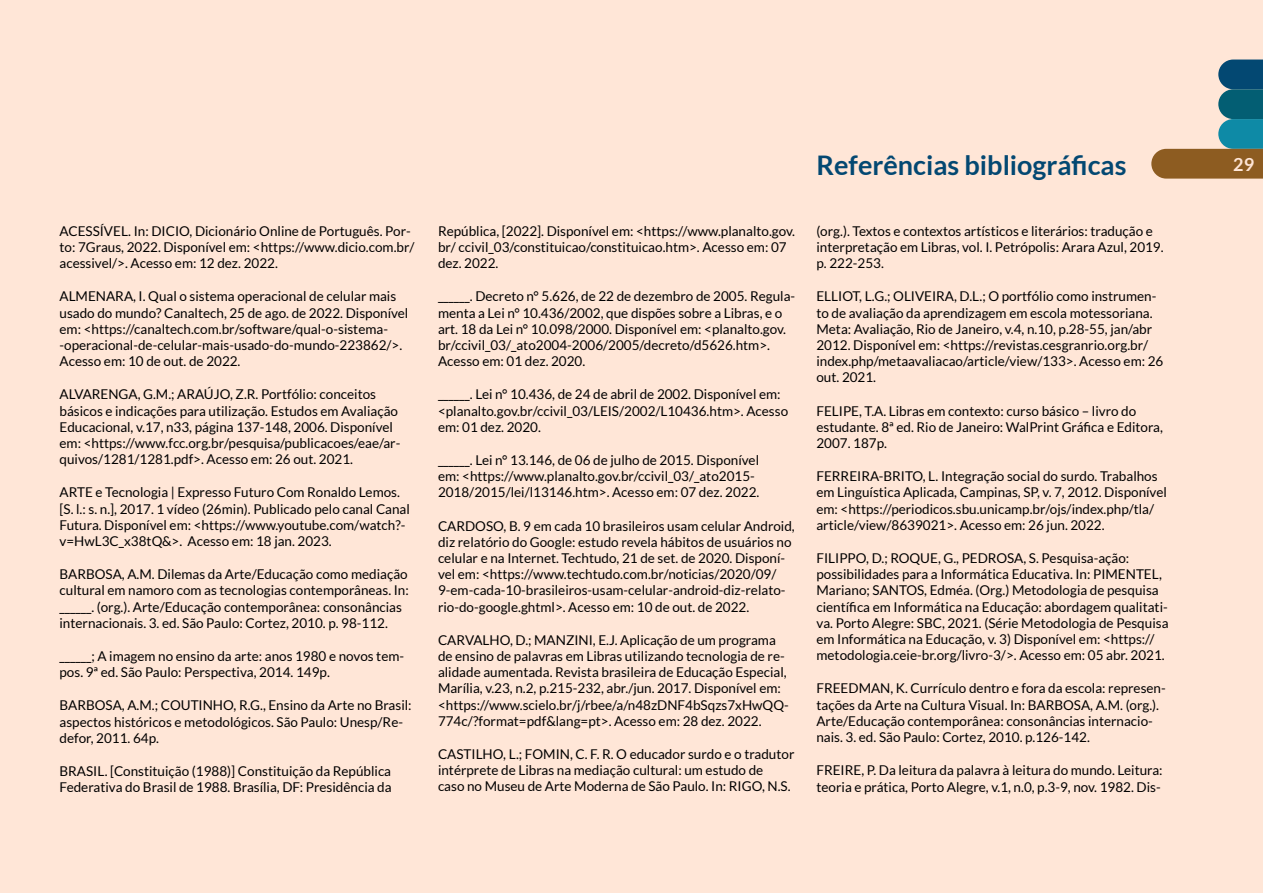
<style>
.page{position:relative;width:1263px;height:893px;background:#ffe6d7}
.page>*{position:absolute;margin:0;border:0;box-sizing:border-box;transform-origin:0 0}
.t1{font:700 27px "Lato";color:#034872}
.t2{font:700 18px "Lato";color:#ffe6d7}
.t3{font:13.5px/16.2px "Lato";color:#000}
</style>
<div class="page">
<svg style="left:1151px;top:60px;width:112px;height:119px"></svg>
<p class="t3" style="left:60px;top:223px;width:357px">ACESSÍVEL. In: DICIO, Dicionário Online de Português. Por&shy;to: 7Graus, 2022. Disponível em: &lt;https://www.dicio.com.br/ acessivel/&gt;. Acesso em: 12 dez. 2022.</p>
<p class="t3" style="left:60px;top:288px;width:350px">ALMENARA, I. Qual o sistema operacional de celular mais usado do mundo? Canaltech, 25 de ago. de 2022. Disponível em: &lt;https://canaltech.com.br/software/qual-o-sistema--operacional-de-celular-mais-usado-do-mundo-223862/&gt;.<br>Acesso em: 10 de out. de 2022.</p>
<p class="t3" style="left:60px;top:386px;width:342px">ALVARENGA, G.M.; ARAÚJO, Z.R. Portfólio: conceitos básicos e indicações para utilização. Estudos em Avaliação Educacional, v.17, n33, página 137-148, 2006. Disponível em: &lt;https://www.fcc.org.br/pesquisa/publicacoes/eae/ar&shy;quivos/1281/1281.pdf&gt;. Acesso em: 26 out. 2021.</p>
<p class="t3" style="left:60px;top:484px;width:352px">ARTE e Tecnologia | Expresso Futuro Com Ronaldo Lemos. [S. l.: s. n.], 2017. 1 vídeo (26min). Publicado pelo canal Canal Futura. Disponível em: &lt;https://www.youtube.com/watch?- v=HwL3C_x38tQ&amp;&gt;. Acesso em: 18 jan. 2023.</p>
<p class="t3" style="left:60px;top:566px;width:351px">BARBOSA, A.M. Dilemas da Arte/Educação como mediação cultural em namoro com as tecnologias contemporâneas. In: ______. (org.). Arte/Educação contemporânea: consonâncias internacionais. 3. ed. São Paulo: Cortez, 2010. p. 98-112.</p>
<p class="t3" style="left:60px;top:648px;width:346px">______; A imagem no ensino da arte: anos 1980 e novos tem&shy;pos. 9ª ed. São Paulo: Perspectiva, 2014. 149p.</p>
<p class="t3" style="left:60px;top:697px;width:354px">BARBOSA, A.M.; COUTINHO, R.G., Ensino da Arte no Brasil: aspectos históricos e metodológicos. São Paulo: Unesp/Re&shy;defor, 2011. 64p.</p>
<p class="t3" style="left:60px;top:763px;width:334px">BRASIL. [Constituição (1988)] Constituição da República<br>Federativa do Brasil de 1988. Brasília, DF: Presidência da</p>
<p class="t3" style="left:438px;top:223px;width:358px">República, [2022]. Disponível em: &lt;https://www.planalto.gov. br/ ccivil_03/constituicao/constituicao.htm&gt;. Acesso em: 07 dez. 2022.</p>
<p class="t3" style="left:438px;top:288px;width:359px">______. Decreto n° 5.626, de 22 de dezembro de 2005. Regula&shy;menta a Lei n° 10.436/2002, que dispões sobre a Libras, e o art. 18 da Lei n° 10.098/2000. Disponível em: &lt;planalto.gov. br/ccivil_03/_ato2004-2006/2005/decreto/d5626.htm&gt;.<br>Acesso em: 01 dez. 2020.</p>
<p class="t3" style="left:438px;top:386px;width:352px">______. Lei n° 10.436, de 24 de abril de 2002. Disponível em: &lt;planalto.gov.br/ccivil_03/LEIS/2002/L10436.htm&gt;. Acesso em: 01 dez. 2020.</p>
<p class="t3" style="left:438px;top:452px;width:323px">______. Lei n° 13.146, de 06 de julho de 2015. Disponível em: &lt;https://www.planalto.gov.br/ccivil_03/_ato2015-<br>2018/2015/lei/l13146.htm&gt;. Acesso em: 07 dez. 2022.</p>
<p class="t3" style="left:438px;top:518px;width:358px">CARDOSO, B. 9 em cada 10 brasileiros usam celular Android, diz relatório do Google: estudo revela hábitos de usuários no celular e na Internet. Techtudo, 21 de set. de 2020. Disponí&shy;vel em: &lt;https://www.techtudo.com.br/noticias/2020/09/ 9-em-cada-10-brasileiros-usam-celular-android-diz-relato&shy;rio-do-google.ghtml&gt;. Acesso em: 10 de out. de 2022.</p>
<p class="t3" style="left:438px;top:632px;width:352px">CARVALHO, D.; MANZINI, E.J. Aplicação de um programa de ensino de palavras em Libras utilizando tecnologia de re&shy;alidade aumentada. Revista brasileira de Educação Especial, Marília, v.23, n.2, p.215-232, abr./jun. 2017. Disponível em: &lt;https://www.scielo.br/j/rbee/a/n48zDNF4bSqzs7xHwQQ-774c/?format=pdf&amp;lang=pt&gt;. Acesso em: 28 dez. 2022.</p>
<p class="t3" style="left:438px;top:746px;width:358px">CASTILHO, L.; FOMIN, C. F. R. O educador surdo e o tradutor intérprete de Libras na mediação cultural: um estudo de<br>caso no Museu de Arte Moderna de São Paulo. In: RIGO, N.S.</p>
<h1 class="t1" style="left:816px;top:149px;width:311px">Referências bibliográficas</h1>
<p class="t3" style="left:816px;top:223px;width:349px">(org.). Textos e contextos artísticos e literários: tradução e interpretação em Libras, vol. I. Petrópolis: Arara Azul, 2019. p. 222-253.</p>
<p class="t3" style="left:816px;top:288px;width:348px">ELLIOT, L.G.; OLIVEIRA, D.L.; O portfólio como instrumen&shy;to de avaliação da aprendizagem em escola motessoriana.<br>Meta: Avaliação, Rio de Janeiro, v.4, n.10, p.28-55, jan/abr 2012. Disponível em: &lt;https://revistas.cesgranrio.org.br/ index.php/metaavaliacao/article/view/133&gt;. Acesso em: 26 out. 2021.</p>
<p class="t3" style="left:816px;top:403px;width:348px">FELIPE, T.A. Libras em contexto: curso básico – livro do estudante. 8ª ed. Rio de Janeiro: WalPrint Gráfica e Editora,<br>2007. 187p.</p>
<p class="t3" style="left:816px;top:468px;width:352px">FERREIRA-BRITO, L. Integração social do surdo. Trabalhos em Linguística Aplicada, Campinas, SP, v. 7, 2012. Disponível em: &lt;https://periodicos.sbu.unicamp.br/ojs/index.php/tla/ article/view/8639021&gt;. Acesso em: 26 jun. 2022.</p>
<p class="t3" style="left:816px;top:550px;width:354px">FILIPPO, D.; ROQUE, G., PEDROSA, S. Pesquisa-ação: possibilidades para a Informática Educativa. In: PIMENTEL, Mariano; SANTOS, Edméa. (Org.) Metodologia de pesquisa científica em Informática na Educação: abordagem qualitati&shy;va. Porto Alegre: SBC, 2021. (Série Metodologia de Pesquisa em Informática na Educação, v. 3) Disponível em: &lt;https:// metodologia.ceie-br.org/livro-3/&gt;. Acesso em: 05 abr. 2021.</p>
<p class="t3" style="left:816px;top:680px;width:351px">FREEDMAN, K. Currículo dentro e fora da escola: represen&shy;tações da Arte na Cultura Visual. In: BARBOSA, A.M. (org.).<br>Arte/Educação contemporânea: consonâncias internacio&shy;nais. 3. ed. São Paulo: Cortez, 2010. p.126-142.</p>
<p class="t3" style="left:816px;top:762px;width:348px">FREIRE, P. Da leitura da palavra à leitura do mundo. Leitura: teoria e prática, Porto Alegre, v.1, n.0, p.3-9, nov. 1982. Dis-</p>
<h2 class="t2" style="left:1233px;top:154px;width:22px">29</h2>
</div>
